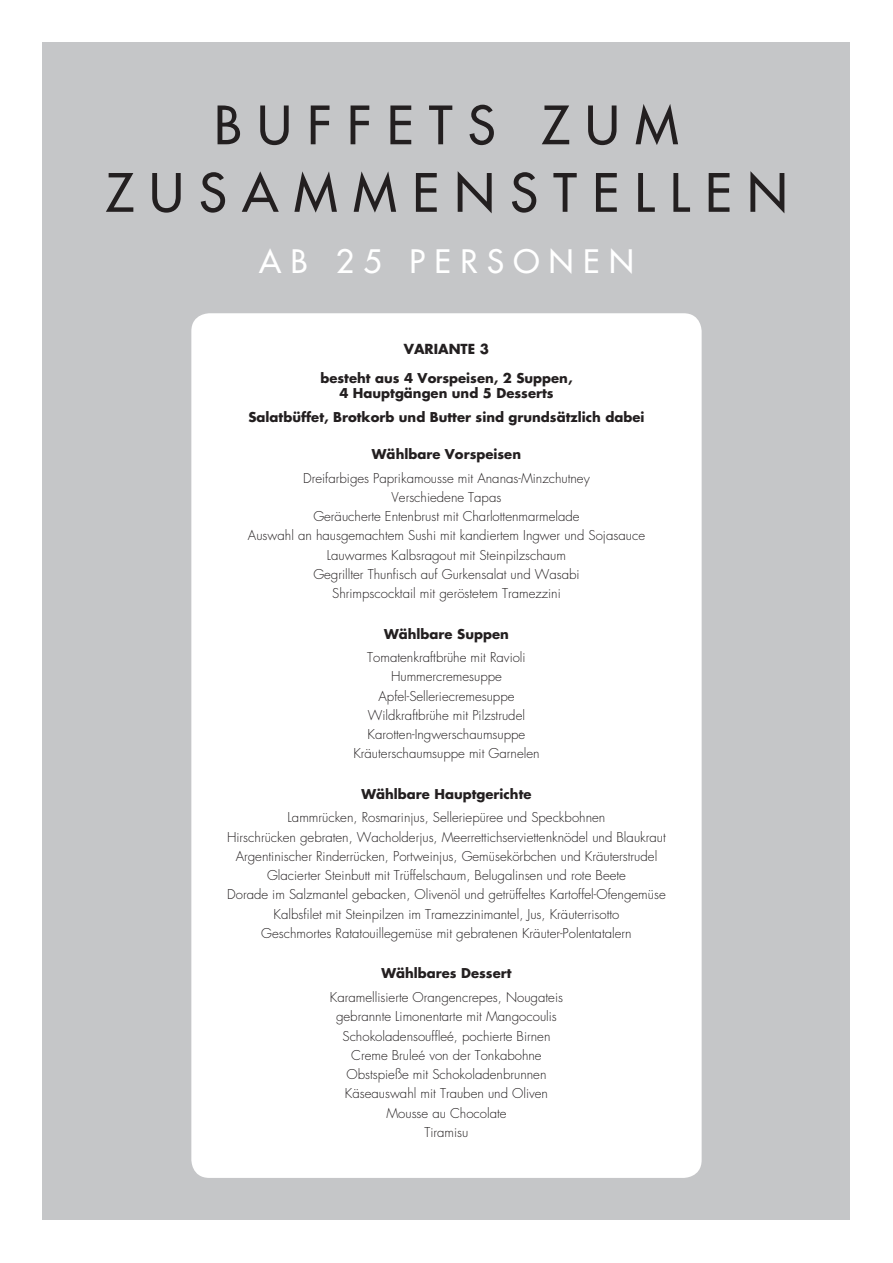
<style>
.page{position:relative;width:893px;height:1263px;background:#fff}
.page>*{position:absolute;margin:0;border:0;box-sizing:border-box;transform-origin:0 0}
.t1{font:51.45px "Futura EL";letter-spacing:.3em;color:#231f20}
.t2{font:31.5px "Futura EL";letter-spacing:.3em;color:#fff}
.t3{font:700 13.5px "Futura EL";color:#231f20}
.t4{font:300 13.2px "Futura EL";color:#231f20}
.t5{font:700 13.2px/15.6px "Futura EL";color:#231f20;text-align:center}
</style>
<div class="page">
<div style="left:43px;top:43px;width:807px;height:1177px;background:#c5c6c8"></div>
<div style="left:191px;top:313px;width:511px;height:865px;background:#fff;border-radius:18px"></div>
<p class="t1" style="left:214px;top:93px;width:466px">BUFFETS ZUM</p>
<p class="t1" style="left:105px;top:161px;width:684px">ZUSAMMENSTELLEN</p>
<p class="t2" style="left:259px;top:241px;width:376px">AB 25 PERSONEN</p>
<p class="t3" style="left:404px;top:340px;width:87px">VARIANTE 3</p>
<p class="t5" style="left:320px;top:370px;width:254px">besteht aus 4 Vorspeisen, 2 Suppen,<br>4 Hauptgängen und 5 Desserts</p>
<p class="t5" style="left:248px;top:409px;width:397px">Salatbüffet, Brotkorb und Butter sind grundsätzlich dabei</p>
<p class="t5" style="left:372px;top:446px;width:151px">Wählbare Vorspeisen</p>
<p class="t4" style="left:303px;top:470px;width:288px">Dreifarbiges Paprikamousse mit Ananas-Minzchutney</p>
<p class="t4" style="left:392px;top:489px;width:111px">Verschiedene Tapas</p>
<p class="t4" style="left:313px;top:508px;width:268px">Geräucherte Entenbrust mit Charlottenmarmelade</p>
<p class="t4" style="left:248px;top:527px;width:399px">Auswahl an hausgemachtem Sushi mit kandiertem Ingwer und Sojasauce</p>
<p class="t4" style="left:327px;top:547px;width:241px">Lauwarmes Kalbsragout mit Steinpilzschaum</p>
<p class="t4" style="left:313px;top:566px;width:268px">Gegrillter Thunfisch auf Gurkensalat und Wasabi</p>
<p class="t4" style="left:332px;top:585px;width:230px">Shrimpscocktail mit geröstetem Tramezzini</p>
<p class="t5" style="left:384px;top:626px;width:126px">Wählbare Suppen</p>
<p class="t4" style="left:367px;top:649px;width:160px">Tomatenkraftbrühe mit Ravioli</p>
<p class="t4" style="left:391px;top:668px;width:112px">Hummercremesuppe</p>
<p class="t4" style="left:378px;top:688px;width:137px">Apfel-Selleriecremesuppe</p>
<p class="t4" style="left:368px;top:707px;width:159px">Wildkraftbrühe mit Pilzstrudel</p>
<p class="t4" style="left:368px;top:726px;width:159px">Karotten-Ingwerschaumsuppe</p>
<p class="t4" style="left:353px;top:746px;width:188px">Kräuterschaumsuppe mit Garnelen</p>
<p class="t5" style="left:361px;top:786px;width:171px">Wählbare Hauptgerichte</p>
<p class="t4" style="left:288px;top:810px;width:319px">Lammrücken, Rosmarinjus, Selleriepüree und Speckbohnen</p>
<p class="t4" style="left:227px;top:829px;width:440px">Hirschrücken gebraten, Wacholderjus, Meerrettichserviettenknödel und Blaukraut</p>
<p class="t4" style="left:236px;top:848px;width:423px">Argentinischer Rinderrücken, Portweinjus, Gemüsekörbchen und Kräuterstrudel</p>
<p class="t4" style="left:267px;top:867px;width:360px">Glacierter Steinbutt mit Trüffelschaum, Belugalinsen und rote Beete</p>
<p class="t4" style="left:227px;top:887px;width:440px">Dorade im Salzmantel gebacken, Olivenöl und getrüffeltes Kartoffel-Ofengemüse</p>
<p class="t4" style="left:274px;top:906px;width:347px">Kalbsfilet mit Steinpilzen im Tramezzinimantel, Jus, Kräuterrisotto</p>
<p class="t4" style="left:261px;top:925px;width:372px">Geschmortes Ratatouillegemüse mit gebratenen Kräuter-Polentatalern</p>
<p class="t5" style="left:381px;top:965px;width:132px">Wählbares Dessert</p>
<p class="t4" style="left:330px;top:989px;width:235px">Karamellisierte Orangencrepes, Nougateis</p>
<p class="t4" style="left:336px;top:1008px;width:222px">gebrannte Limonentarte mit Mangocoulis</p>
<p class="t4" style="left:342px;top:1028px;width:209px">Schokoladensouffleé, pochierte Birnen</p>
<p class="t4" style="left:351px;top:1047px;width:192px">Creme Bruleé von der Tonkabohne</p>
<p class="t4" style="left:346px;top:1066px;width:201px">Obstspieße mit Schokoladenbrunnen</p>
<p class="t4" style="left:345px;top:1085px;width:205px">Käseauswahl mit Trauben und Oliven</p>
<p class="t4" style="left:386px;top:1105px;width:122px">Mousse au Chocolate</p>
<p class="t4" style="left:424px;top:1124px;width:45px">Tiramisu</p>
</div>
